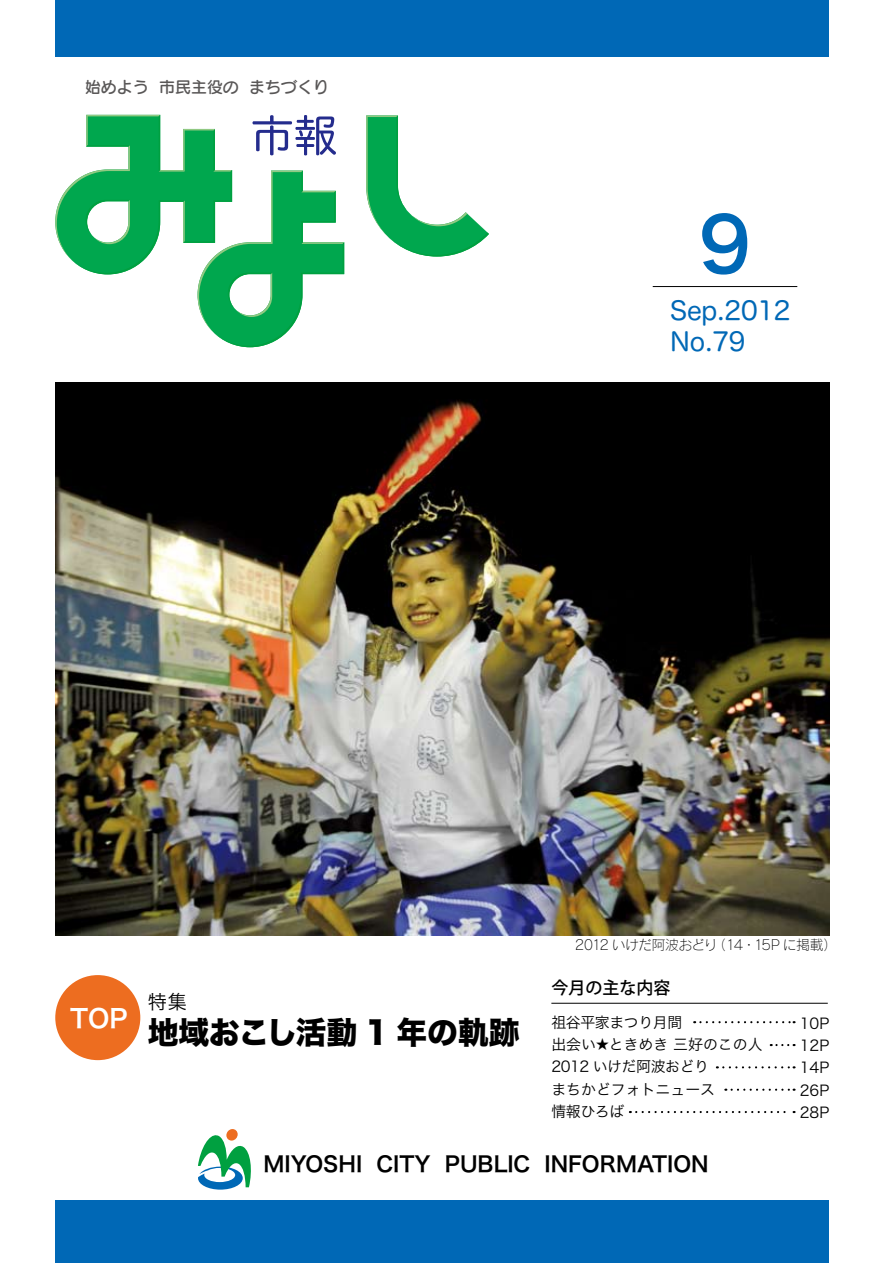
<style>
.page{position:relative;width:893px;height:1263px;background:#fff}
.page>*{position:absolute;margin:0;border:0;box-sizing:border-box;transform-origin:0 0}
.t1{font:74.4px "Hira Kaku Pro W6";color:#0068b6}
.t2{font:30.9px "Hira Kaku Std W8";letter-spacing:-.005em;color:#000}
.t3{font:25.5px/30.9px "Hira Maru Pro W4";letter-spacing:-.01em;color:#0068b6}
.t4{font:25.5px "Hira Kaku Pro W6";color:#fff}
.t5{font:21.3px "Hira Kaku Pro W6";color:#000}
.t6{font:19.2px "Hira Kaku Pro W3";color:#000}
.t7{font:500 16.95px "Koz Go Pro";color:#000}
.t8{font:15.9px "Seurat Pro DB";color:#595757}
.t9{font:14.85px/22.4px "Hira Kaku Pro W3";color:#000}
.t10{font:14.85px/22.4px "Hira Kaku Pro W3";letter-spacing:-.025em;color:#000}
.t11{font:13.8px "Rodin Pro L";letter-spacing:-.04em;color:#000}
.t12{font:12.75px "Hira Kaku Pro W3";color:#000}
</style>
<div class="page">
<svg style="left:366px;top:115px;width:123px;height:142px"></svg>
<svg style="left:55px;top:115px;width:289px;height:232px"></svg>
<div style="left:55px;top:0;width:774px;height:56px;background:#0068b6"></div>
<div style="left:55px;top:1200px;width:774px;height:63px;background:#0068b6"></div>
<svg style="left:226px;top:1129px;width:12px;height:12px"></svg>
<svg style="left:198px;top:1131px;width:53px;height:58px"></svg>
<hr style="left:653px;top:286px;width:144px;height:1px;background:#000">
<div style="left:55px;top:975px;width:85px;height:85px;background:#ed6d20;border-radius:50%"></div>
<hr style="left:551px;top:1003px;width:277px;height:1px;background:#000">
<svg style="left:694px;top:1021px;width:101px;height:2px"></svg>
<svg style="left:717px;top:1066px;width:78px;height:2px"></svg>
<svg style="left:732px;top:1089px;width:63px;height:2px"></svg>
<svg style="left:630px;top:1111px;width:165px;height:2px"></svg>
<svg style="left:771px;top:1044px;width:24px;height:2px"></svg>
<img style="left:55px;top:383px;width:774px;height:552px">
<p class="t8" style="left:85px;top:77px;width:65px">始めよう</p>
<p class="t8" style="left:159px;top:77px;width:81px">市民主役の</p>
<p class="t8" style="left:249px;top:77px;width:81px">まちづくり</p>
<h1 class="t1" style="left:698px;top:177px;width:54px">9</h1>
<h3 class="t3" style="left:670px;top:294px;width:122px">Sep.2012<br>No.79</h3>
<h3 class="t4" style="left:70px;top:996px;width:59px">TOP</h3>
<p class="t11" style="left:712px;top:936px;width:45px">（14・</p>
<p class="t11" style="left:754px;top:936px;width:85px">15P に掲載(</p>
<p class="t11" style="left:575px;top:936px;width:144px">2012 いけだ阿波おどり</p>
<p class="t6" style="left:148px;top:985px;width:41px">特集</p>
<h2 class="t2" style="left:148px;top:1015px;width:373px">地域おこし活動 1 年の軌跡</h2>
<p class="t7" style="left:551px;top:977px;width:121px">今月の主な内容</p>
<p class="t9" style="left:609px;top:1010px;width:155px;text-indent:-57px">祖谷平家まつり月間<br>ときめき三好のこの人</p>
<p class="t10" style="left:551px;top:1032px;width:165px">出会い<br>2012 いけだ阿波おどりまちかどフォトニュース情報ひろば</p>
<p class="t12" style="left:596px;top:1033px;width:14px">★</p>
<p class="t9" style="left:800px;top:1011px;width:31px">10P</p>
<p class="t9" style="left:800px;top:1033px;width:31px;text-align:justify">12P 14P 26P 28P</p>
<h3 class="t5" style="left:264px;top:1145px;width:100px">MIYOSHI</h3>
<h3 class="t5" style="left:376px;top:1145px;width:56px">CITY</h3>
<h3 class="t5" style="left:445px;top:1145px;width:87px">PUBLIC</h3>
<h3 class="t5" style="left:545px;top:1145px;width:166px">INFORMATION</h3>
</div>
